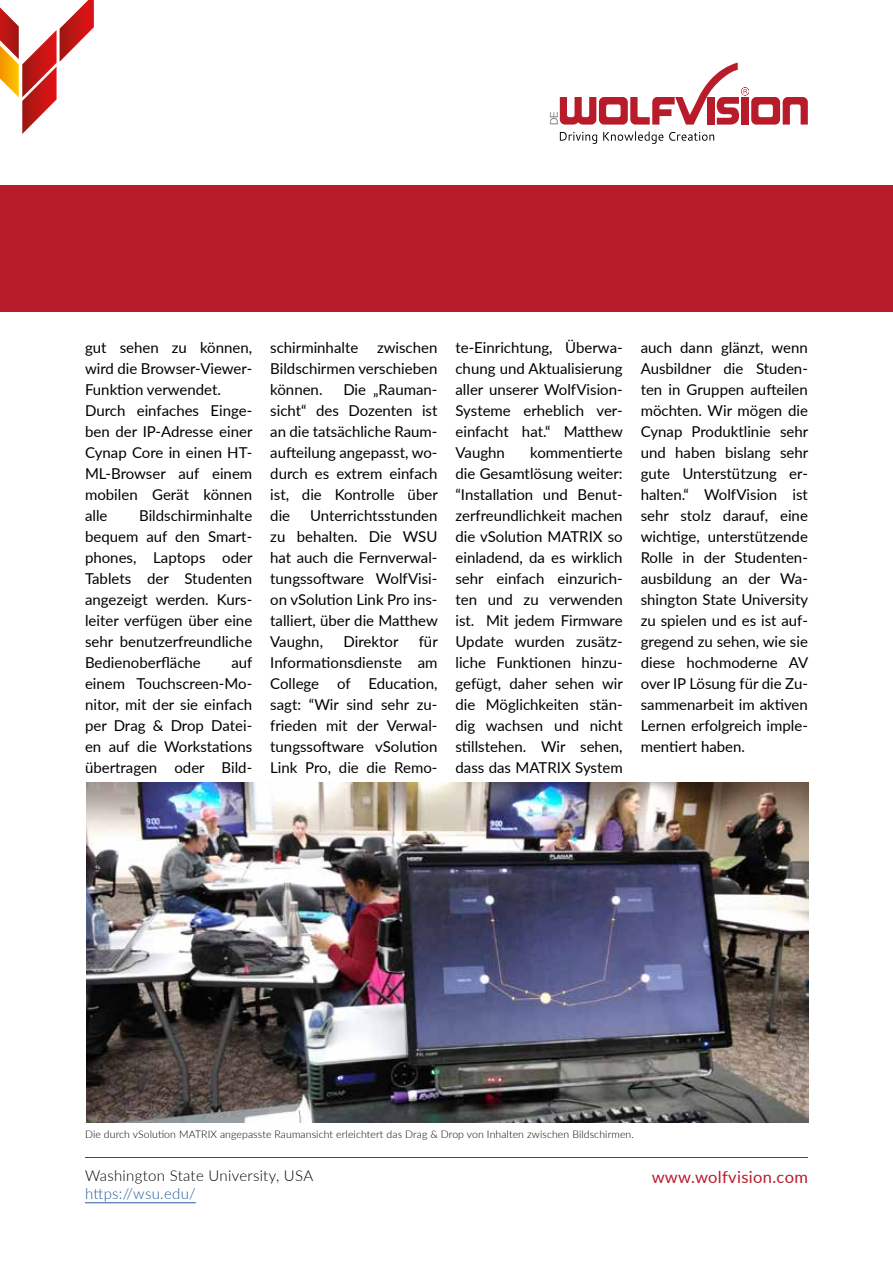
<style>
.page{position:relative;width:893px;height:1263px;background:#fff}
.page>*{position:absolute;margin:0;border:0;box-sizing:border-box;transform-origin:0 0}
.t1{font:16.5px "Lato";letter-spacing:.02em;color:#b81c2b}
.t2{font:15px/21px "Lato";color:#000;text-align:justify}
.t3{font:300 15px "Lato";letter-spacing:.02em;color:#000}
.t4{font:300 15px "Lato";letter-spacing:.02em;color:#245a9c}
.t5{font:300 10.5px "Lato";letter-spacing:.01em;color:#000}
.t6{font:300 10.5px "Helvetica Neue LT Pro";color:#565656}
</style>
<div class="page">
<div style="left:0;top:185px;width:893px;height:126px;background:#b81c2b"></div>
<hr style="left:85px;top:1157px;width:723px;height:1px;background:#b81c2b">
<svg style="left:0;top:0;width:94px;height:134px"></svg>
<svg style="left:560px;top:131px;width:154px;height:13px"></svg>
<svg style="left:560px;top:63px;width:248px;height:62px"></svg>
<img style="left:86px;top:782px;width:722px;height:341px">
<hr style="left:85px;top:1202px;width:111px;height:1px;background:#245a9c">
<p class="t6" style="left:548px;top:125px;width:15px;rotate:-90deg">DE</p>
<p class="t2" style="left:85px;top:336px;width:169px;text-align:left">gut sehen zu können, wird die Browser-Viewer-<br>Funktion verwendet.<br>Durch einfaches Einge&shy;ben der IP-Adresse einer<br>Cynap Core in einen HT-<br>ML-Browser auf einem mobilen Gerät können alle</p>
<p class="t2" style="left:85px;top:504px;width:169px;text-indent:54px">Bildschirminhalte bequem auf den Smart&shy;phones, Laptops oder Tablets der Studenten angezeigt werden. Kurs&shy;leiter verfügen über eine sehr benutzerfreundliche Bedienoberfläche</p>
<p class="t2" style="left:85px;top:651px;width:169px;text-indent:146px">auf einem Touchscreen-Mo&shy;nitor, mit der sie einfach per Drag &amp; Drop Datei&shy;en auf die Workstations übertragen oder Bild-</p>
<p class="t2" style="left:270px;top:336px;width:169px">schirminhalte zwischen Bildschirmen verschieben können.</p>
<p class="t2" style="left:270px;top:378px;width:169px;text-indent:73px">Die „Rauman&shy;sicht“ des Dozenten ist an die tatsächliche Raum&shy;aufteilung angepasst, wo&shy;durch es extrem einfach ist, die Kontrolle über die</p>
<p class="t2" style="left:270px;top:504px;width:169px;text-indent:40px">Unterrichtsstunden zu behalten. Die WSU hat auch die Fernverwal&shy;tungssoftware WolfVisi&shy;on vSolution Link Pro ins&shy;talliert, über die Matthew Vaughn,</p>
<p class="t2" style="left:344px;top:630px;width:56px">Direktor</p>
<p class="t2" style="left:270px;top:630px;width:169px;text-indent:148px">für Informationsdienste am College of Education, sagt: “Wir sind sehr zu&shy;frieden mit der Verwal&shy;tungssoftware vSolution Link Pro, die die Remo-</p>
<p class="t2" style="left:455px;top:336px;width:169px">te-Einrichtung, Überwa&shy;chung und Aktualisierung aller unserer WolfVision-Systeme erheblich ver&shy;einfacht hat.“ Matthew Vaughn</p>
<p class="t2" style="left:455px;top:441px;width:169px;text-indent:75px">kommentierte die Gesamtlösung weiter: “Installation und Benut&shy;zerfreundlichkeit machen die vSolution MATRIX so einladend, da es wirklich sehr einfach einzurich&shy;ten und zu verwenden ist. Mit jedem Firmware Update wurden zusätz&shy;liche Funktionen hinzu&shy;gefügt, daher sehen wir die Möglichkeiten stän&shy;dig wachsen und nicht stillstehen. Wir sehen, dass das MATRIX System</p>
<p class="t2" style="left:641px;top:336px;width:169px">auch dann glänzt, wenn Ausbildner die Studen&shy;ten in Gruppen aufteilen möchten. Wir mögen die Cynap Produktlinie sehr und haben bislang sehr gute Unterstützung er&shy;halten.“ WolfVision ist sehr stolz darauf, eine wichtige, unterstützende Rolle in der Studenten&shy;ausbildung an der Wa&shy;shington State University zu spielen und es ist auf&shy;gregend zu sehen, wie sie diese hochmoderne AV over IP Lösung für die Zu&shy;sammenarbeit im aktiven Lernen erfolgreich imple&shy;mentiert haben.</p>
<p class="t5" style="left:85px;top:1127px;width:550px">Die durch vSolution MATRIX angepasste Raumansicht erleichtert das Drag &amp; Drop von Inhalten zwischen Bildschirmen.</p>
<p class="t3" style="left:85px;top:1165px;width:230px">Washington State University, USA</p>
<p class="t4" style="left:85px;top:1183px;width:112px">https://wsu.edu/</p>
<p class="t1" style="left:652px;top:1165px;width:158px">www.wolfvision.com</p>
</div>
